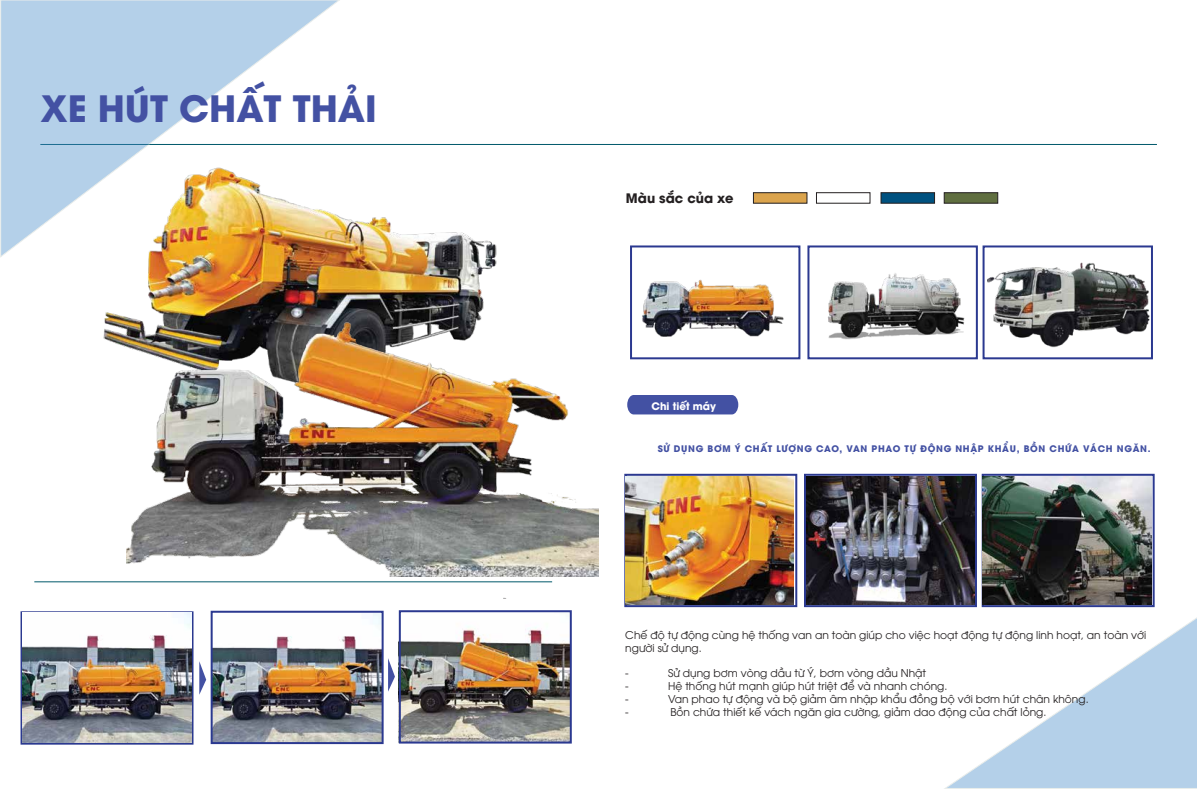
<style>
.page{position:relative;width:1197px;height:790px;background:#fff}
.page>*{position:absolute;margin:0;border:0;box-sizing:border-box;transform-origin:0 0}
.t1{font:700 36px "UTM Avo";color:#4351a3}
.t2{font:700 13px "UTM Avo";color:#231f20}
.t3{font:10.7px/12.8px "UTM Avo";color:#231f20}
.t4{font:700 10.3px "UTM Avo";color:#fff}
.t5{font:700 9px "UTM Avo";letter-spacing:.075em;color:#4351a3}
</style>
<div class="page">
<svg style="left:945px;top:618px;width:251px;height:170px"></svg>
<hr style="left:40px;top:144px;width:1116px;height:1px;background:#01596b">
<svg style="left:0;top:0;width:340px;height:193px"></svg>
<img style="left:814px;top:273px;width:156px;height:87px">
<img style="left:0;top:193px;width:599px;height:469px">
<img style="left:214px;top:613px;width:166px;height:128px">
<img style="left:402px;top:613px;width:166px;height:127px">
<div style="left:21px;top:611px;width:172px;height:133px;border:2px solid #2b3990"></div>
<div style="left:211px;top:610px;width:172px;height:134px;border:2px solid #2b3990"></div>
<div style="left:399px;top:610px;width:172px;height:133px;border:2px solid #2b3990"></div>
<div style="left:624px;top:473px;width:173px;height:134px;border:2px solid #2b3990"></div>
<div style="left:981px;top:473px;width:173px;height:134px;border:2px solid #2b3990"></div>
<div style="left:804px;top:473px;width:172px;height:134px;border:2px solid #2b3990"></div>
<img style="left:806px;top:476px;width:168px;height:128px">
<div style="left:627px;top:395px;width:111px;height:19px;background:#4351a3"></div>
<div style="left:753px;top:192px;width:54px;height:12px;background:#dba44d;border:1px solid #231f20"></div>
<div style="left:816px;top:192px;width:54px;height:12px;background:#fff;border:1px solid #231f20"></div>
<hr style="left:34px;top:581px;width:518px;height:1px;background:#01596b">
<svg style="left:199px;top:661px;width:7px;height:33px"></svg>
<svg style="left:388px;top:658px;width:7px;height:33px"></svg>
<div style="left:1px;top:269px;width:580px;height:294px;background:#fff"></div>
<img style="left:56px;top:152px;width:461px;height:195px">
<img style="left:126px;top:260px;width:472px;height:317px">
<div style="left:880px;top:192px;width:55px;height:12px;background:#005280;border:1px solid #231f20"></div>
<div style="left:807px;top:245px;width:170px;height:114px;border:2px solid #2b3990"></div>
<img style="left:642px;top:279px;width:142px;height:58px">
<div style="left:630px;top:245px;width:170px;height:114px;border:2px solid #2b3990"></div>
<img style="left:22px;top:613px;width:169px;height:129px">
<div style="left:943px;top:192px;width:55px;height:12px;background:#606f40;border:1px solid #231f20"></div>
<img style="left:626px;top:476px;width:167px;height:128px">
<img style="left:982px;top:476px;width:169px;height:128px">
<img style="left:987px;top:245px;width:166px;height:115px">
<h1 class="t1" style="left:40px;top:79px;width:338px">XE HÚT CHẤT THẢI</h1>
<p class="t2" style="left:626px;top:187px;width:109px">Màu sắc của xe</p>
<p class="t4" style="left:651px;top:397px;width:66px">Chi tiết máy</p>
<p class="t5" style="left:657px;top:441px;width:494px">SỬ DỤNG BƠM Ý CHẤT LƯỢNG CAO, VAN PHAO TỰ ĐỘNG NHẬP KHẨU, BỒN CHỨA VÁCH NGĂN.</p>
<p class="t3" style="left:625px;top:627px;width:522px">Chế độ tự động cùng hệ thống van an toàn giúp cho việc hoạt động tự động linh hoạt, an toàn với người sử dụng.</p>
<p class="t3" style="left:625px;top:665px;width:5px">-</p>
<p class="t3" style="left:668px;top:665px;width:259px">Sử dụng bơm vòng dầu từ Ý, bơm vòng dầu Nhật</p>
<p class="t3" style="left:625px;top:678px;width:5px">-</p>
<p class="t3" style="left:668px;top:678px;width:281px">Hệ thống hút mạnh giúp hút triệt để và nhanh chóng.</p>
<p class="t3" style="left:625px;top:691px;width:5px">-</p>
<p class="t3" style="left:668px;top:691px;width:422px">Van phao tự động và bộ giảm âm nhập khẩu đồng bộ với bơm hút chân không.</p>
<p class="t3" style="left:625px;top:704px;width:5px">-</p>
<p class="t3" style="left:670px;top:704px;width:377px">Bồn chứa thiết kế vách ngăn gia cường, giảm dao động của chất lỏng.</p>
</div>
